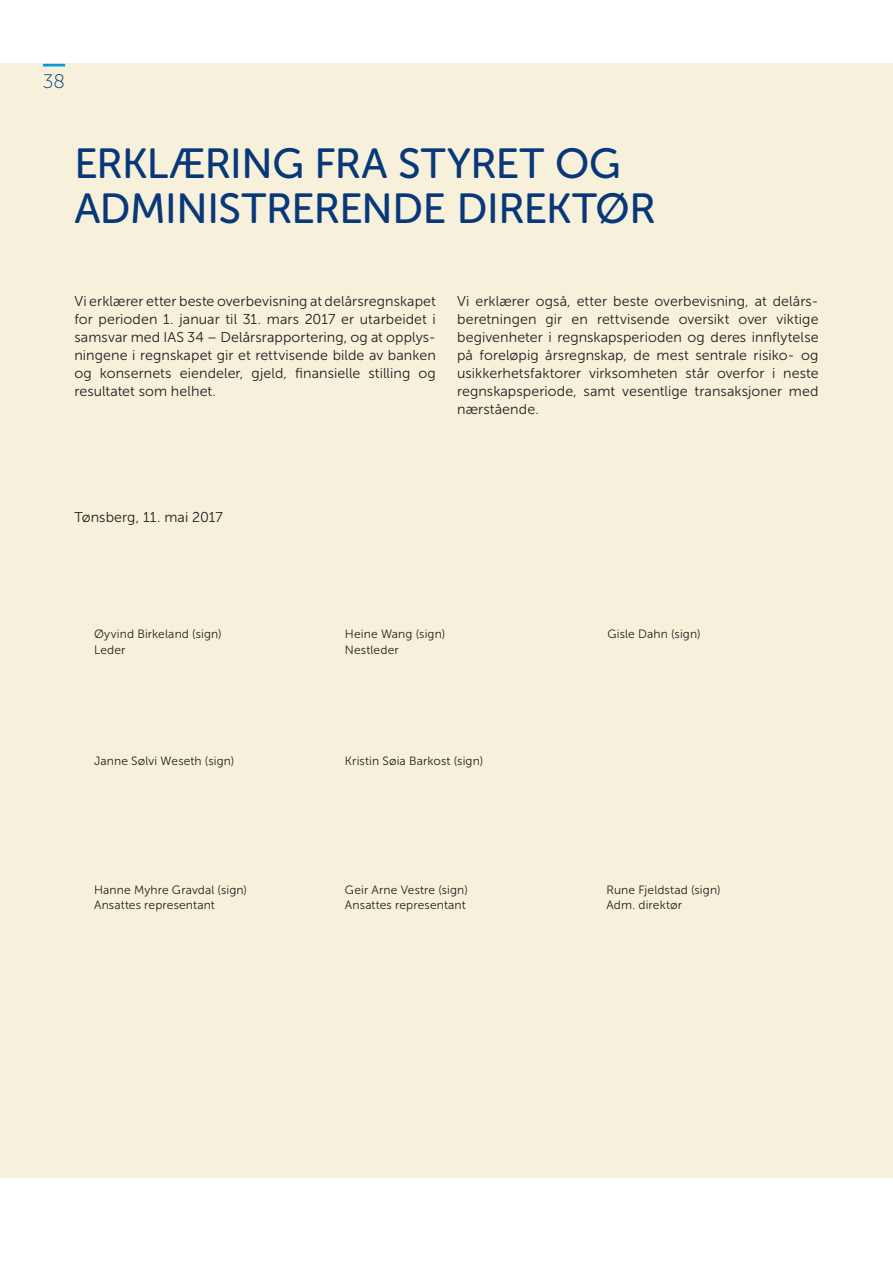
<style>
.page{position:relative;width:893px;height:1263px;background:#fff}
.page>*{position:absolute;margin:0;border:0;box-sizing:border-box;transform-origin:0 0}
.t1{font:42px/45px "Museo Sans Rounded 500";letter-spacing:-.01em;color:#083879}
.t2{font:19.5px "Museo Sans Rounded 100";color:#083879}
.t3{font:14.25px/18px "Museo Sans 300";letter-spacing:.005em;color:#231f20;text-align:justify}
.t4{font:12px/15.8px "Museo Sans 300";letter-spacing:.01em;color:#231f20}
</style>
<div class="page">
<div style="left:0;top:64px;width:893px;height:1114px;background:#f7f1db"></div>
<hr style="left:43px;top:64px;width:22px;height:3px;background:#069ad9">
<h2 class="t2" style="left:43px;top:71px;width:24px">38</h2>
<h1 class="t1" style="left:74px;top:141px;width:582px">ERKLÆRING FRA STYRET OG<br>ADMINISTRERENDE DIREKTØR</h1>
<p class="t3" style="left:74px;top:292px;width:363px">Vi erklærer etter beste overbevisning at delårsregnskapet for perioden 1. januar til 31. mars 2017 er utarbeidet i samsvar med IAS 34 – Delårsrapportering, og at opplys&shy;ningene i regnskapet gir et rettvisende bilde av banken og konsernets eiendeler, gjeld, finansielle stilling og resultatet som helhet.</p>
<p class="t3" style="left:457px;top:292px;width:363px">Vi erklærer også, etter beste overbevisning, at delårs&shy;beretningen gir en rettvisende oversikt over viktige begivenheter i regnskapsperioden og deres innflytelse på foreløpig årsregnskap, de mest sentrale risiko- og usikkerhetsfaktorer virksomheten står overfor i neste regnskapsperiode, samt vesentlige transaksjoner med nærstående.</p>
<p class="t3" style="left:74px;top:508px;width:150px">Tønsberg, 11. mai 2017</p>
<p class="t4" style="left:94px;top:626px;width:129px">Øyvind Birkeland (sign)<br>Leder</p>
<p class="t4" style="left:345px;top:626px;width:102px">Heine Wang (sign)<br>Nestleder</p>
<p class="t4" style="left:94px;top:753px;width:142px">Janne Sølvi Weseth (sign)</p>
<p class="t4" style="left:345px;top:753px;width:140px">Kristin Søia Barkost (sign)</p>
<p class="t4" style="left:607px;top:626px;width:95px">Gisle Dahn (sign)</p>
<p class="t4" style="left:94px;top:881px;width:154px">Hanne Myhre Gravdal (sign)<br>Ansattes representant</p>
<p class="t4" style="left:345px;top:881px;width:124px">Geir Arne Vestre (sign)<br>Ansattes representant</p>
<p class="t4" style="left:606px;top:881px;width:116px">Rune Fjeldstad (sign)<br>Adm. direktør</p>
</div>
